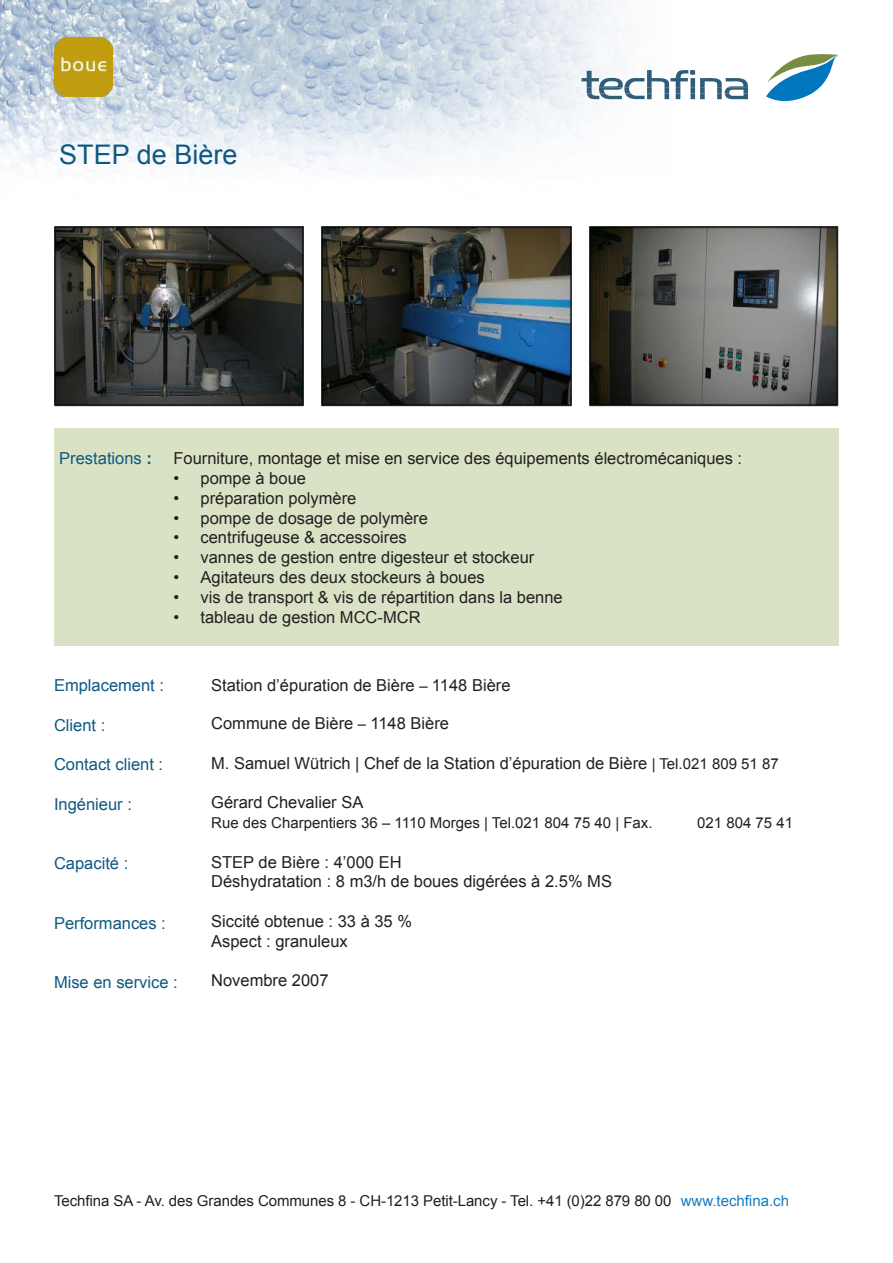
<style>
.page{position:relative;width:893px;height:1263px;background:#fff}
.page>*{position:absolute;margin:0;border:0;box-sizing:border-box;transform-origin:0 0}
.t1{font:27px "Arial";color:#105881}
.t2{font:16.5px/19.8px "Arial";color:#231f20}
.t3{font:16.5px "Arial";color:#0f5982}
.t4{font:15px "Arial";letter-spacing:-.005em;color:#231f20}
.s1{font-weight:700}
.s2{font-size:15px}
.s3{color:#177dc2}
</style>
<div class="page">
<img style="left:0;top:0;width:749px;height:174px">
<svg style="left:766px;top:54px;width:73px;height:47px"></svg>
<svg style="left:581px;top:70px;width:167px;height:29px"></svg>
<img style="left:54px;top:38px;width:58px;height:58px">
<img style="left:54px;top:226px;width:250px;height:181px">
<div style="left:54px;top:429px;width:785px;height:217px;background:#dae2c5"></div>
<img style="left:322px;top:226px;width:249px;height:181px">
<img style="left:589px;top:226px;width:250px;height:181px">
<h1 class="t1" style="left:59px;top:137px;width:180px">STEP de Bière</h1>
<p class="t3" style="left:59px;top:448px;width:94px">Prestations <span class="s1">:</span></p>
<p class="t2" style="left:174px;top:449px;width:570px">Fourniture, montage et mise en service des équipements électromécaniques :</p>
<p class="t2" style="left:174px;top:468px;width:134px">• pompe à boue</p>
<p class="t2" style="left:174px;top:488px;width:184px">• préparation polymère</p>
<p class="t2" style="left:174px;top:508px;width:256px">• pompe de dosage de polymère</p>
<p class="t2" style="left:174px;top:528px;width:235px">• centrifugeuse &amp; accessoires</p>
<p class="t2" style="left:174px;top:548px;width:362px">• vannes de gestion entre digesteur et stockeur</p>
<p class="t2" style="left:174px;top:567px;width:313px">• Agitateurs des deux stockeurs à boues</p>
<p class="t2" style="left:174px;top:587px;width:391px">• vis de transport &amp; vis de répartition dans la benne</p>
<p class="t2" style="left:174px;top:607px;width:249px">• tableau de gestion MCC-MCR</p>
<p class="t3" style="left:54px;top:675px;width:112px">Emplacement :</p>
<p class="t3" style="left:54px;top:714px;width:53px">Client :</p>
<p class="t3" style="left:54px;top:754px;width:111px">Contact client :</p>
<p class="t3" style="left:54px;top:793px;width:79px">Ingénieur :</p>
<p class="t3" style="left:54px;top:853px;width:76px">Capacité :</p>
<p class="t3" style="left:54px;top:912px;width:113px">Performances :</p>
<p class="t3" style="left:54px;top:972px;width:125px">Mise en service :</p>
<p class="t2" style="left:211px;top:676px;width:301px">Station d’épuration de Bière <span class="s2">–</span> 1148 Bière</p>
<p class="t2" style="left:211px;top:713px;width:239px">Commune de Bière <span class="s2">–</span> 1148 Bière</p>
<p class="t2" style="left:211px;top:753px;width:569px">M. Samuel Wütrich | Chef de la Station d’épuration de Bière <span class="s2">| Tel.021 809 51 87</span></p>
<p class="t2" style="left:211px;top:793px;width:154px">Gérard Chevalier SA</p>
<p class="t4" style="left:211px;top:813px;width:443px">Rue des Charpentiers 36 – 1110 Morges | Tel.021 804 75 40 | Fax.</p>
<p class="t4" style="left:697px;top:813px;width:97px">021 804 75 41</p>
<p class="t2" style="left:211px;top:852px;width:402px">STEP de Bière : 4’000 EH<br>Déshydratation : 8 m3/h de boues digérées à 2.5% MS</p>
<p class="t2" style="left:211px;top:911px;width:202px">Siccité obtenue : 33 à 35 %<br>Aspect : granuleux</p>
<p class="t2" style="left:211px;top:971px;width:119px">Novembre 2007</p>
<p class="t4" style="left:54px;top:1191px;width:737px">Techfina SA - Av. des Grandes Communes 8 - CH-1213 Petit-Lancy - Tel. +41 (0)22 879 80 00 <span class="s3">www.techfina.ch</span></p>
</div>
